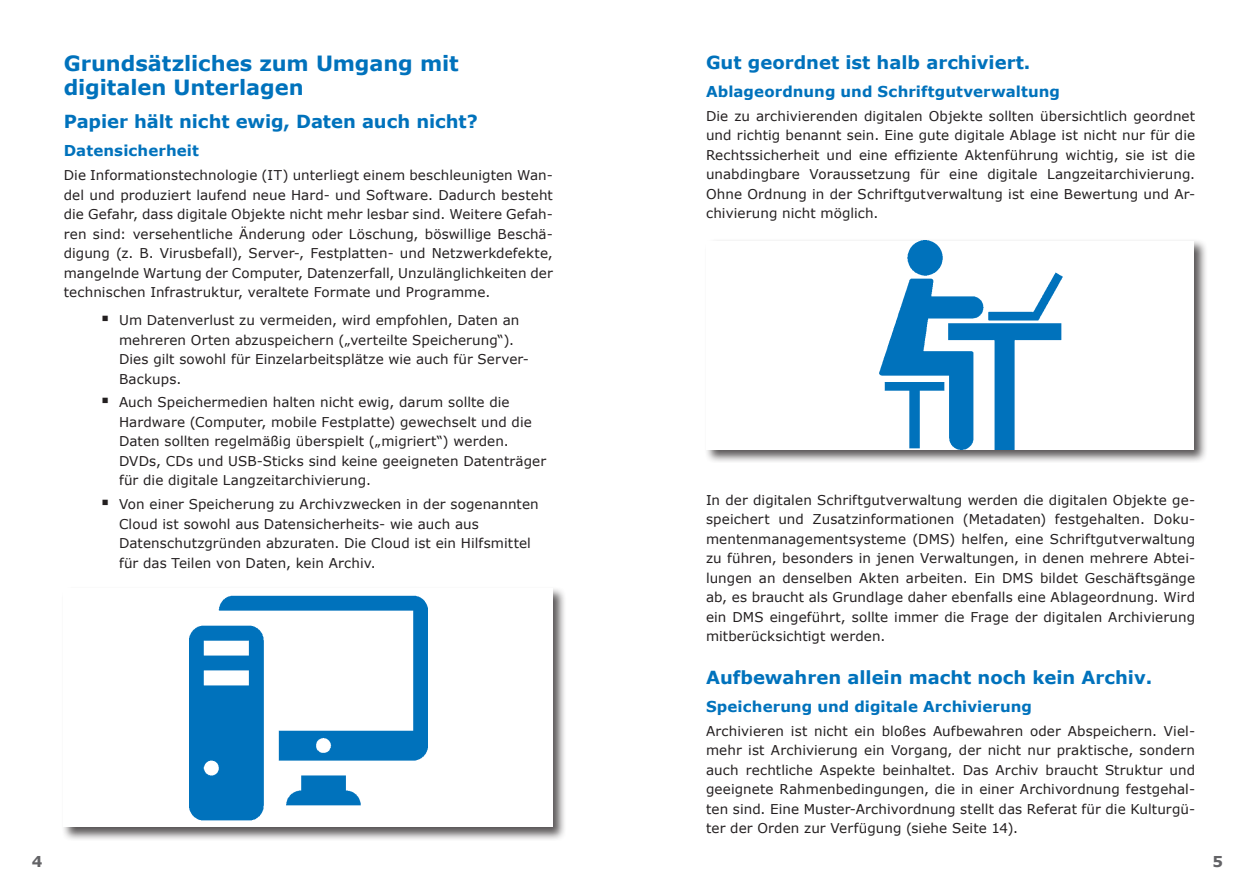
<style>
.page{position:relative;width:1259px;height:893px;background:#fff}
.page>*{position:absolute;margin:0;border:0;box-sizing:border-box;transform-origin:0 0}
.t1{font:700 21px/24px "Verdana";letter-spacing:-.005em;color:#0072bc}
.t2{font:700 18px "Verdana";color:#0072bc}
.t3{font:700 15px "Verdana";letter-spacing:.005em;color:#0072bc}
.t4{font:700 15px "Verdana";color:#636366}
.t5{font:13.5px/19.5px "Verdana";letter-spacing:.005em;color:#231f20;text-align:justify}
</style>
<div class="page">
<div style="left:62px;top:586px;width:505px;height:255px;background:#231f20;opacity:.75"></div>
<div style="left:64px;top:589px;width:489px;height:238px;background:#fff"></div>
<img style="left:189px;top:595px;width:238px;height:226px">
<div style="left:704px;top:239px;width:503px;height:224px;background:#231f20;opacity:.75"></div>
<div style="left:706px;top:241px;width:487px;height:208px;background:#fff"></div>
<img style="left:879px;top:241px;width:183px;height:208px">
<h1 class="t1" style="left:64px;top:51px;width:396px">Grundsätzliches zum Umgang mit digitalen Unterlagen</h1>
<h2 class="t2" style="left:64px;top:109px;width:415px">Papier hält nicht ewig, Daten auch nicht?</h2>
<p class="t3" style="left:64px;top:140px;width:137px">Datensicherheit</p>
<p class="t5" style="left:64px;top:165px;width:490px">Die Informationstechnologie (IT) unterliegt einem beschleunigten Wan&shy;del und produziert laufend neue Hard- und Software. Dadurch besteht die Gefahr, dass digitale Objekte nicht mehr lesbar sind. Weitere Gefah&shy;ren sind: versehentliche Änderung oder Löschung, böswillige Beschä&shy;digung (z. B. Virusbefall), Server-, Festplatten- und Netzwerkdefekte, mangelnde Wartung der Computer, Datenzerfall, Unzulänglichkeiten der technischen Infrastruktur, veraltete Formate und Programme.</p>
<p class="t5" style="left:119px;top:310px;width:411px;text-align:left;text-indent:-18px">▪ Um Datenverlust zu vermeiden, wird empfohlen, Daten an mehreren Orten abzuspeichern („verteilte Speicherung“).<br>Dies gilt sowohl für Einzelarbeitsplätze wie auch für Server-Backups.</p>
<p class="t5" style="left:119px;top:393px;width:428px;text-align:left;text-indent:-18px">▪ Auch Speichermedien halten nicht ewig, darum sollte die Hardware (Computer, mobile Festplatte) gewechselt und die Daten sollten regelmäßig überspielt („migriert“) werden.<br>DVDs, CDs und USB-Sticks sind keine geeigneten Datenträger für die digitale Langzeitarchivierung.</p>
<p class="t5" style="left:119px;top:494px;width:421px;text-align:left;text-indent:-18px">▪ Von einer Speicherung zu Archivzwecken in der sogenannten Cloud ist sowohl aus Datensicherheits- wie auch aus Datenschutzgründen abzuraten. Die Cloud ist ein Hilfsmittel für das Teilen von Daten, kein Archiv.</p>
<h2 class="t2" style="left:706px;top:50px;width:326px">Gut geordnet ist halb archiviert.</h2>
<p class="t3" style="left:706px;top:81px;width:355px">Ablageordnung und Schriftgutverwaltung</p>
<p class="t5" style="left:706px;top:106px;width:490px">Die zu archivierenden digitalen Objekte sollten übersichtlich geordnet und richtig benannt sein. Eine gute digitale Ablage ist nicht nur für die Rechtssicherheit und eine effiziente Aktenführung wichtig, sie ist die unabdingbare Voraussetzung für eine digitale Langzeitarchivierung.<br>Ohne Ordnung in der Schriftgutverwaltung ist eine Bewertung und Ar&shy;chivierung nicht möglich.</p>
<p class="t5" style="left:706px;top:490px;width:490px">In der digitalen Schriftgutverwaltung werden die digitalen Objekte ge&shy;speichert und Zusatzinformationen (Metadaten) festgehalten. Doku&shy;mentenmanagementsysteme (DMS) helfen, eine Schriftgutverwaltung zu führen, besonders in jenen Verwaltungen, in denen mehrere Abtei&shy;lungen an denselben Akten arbeiten. Ein DMS bildet Geschäftsgänge ab, es braucht als Grundlage daher ebenfalls eine Ablageordnung. Wird ein DMS eingeführt, sollte immer die Frage der digitalen Archivierung mitberücksichtigt werden.</p>
<h2 class="t2" style="left:706px;top:665px;width:448px">Aufbewahren allein macht noch kein Archiv.</h2>
<p class="t3" style="left:706px;top:696px;width:327px">Speicherung und digitale Archivierung</p>
<p class="t5" style="left:706px;top:721px;width:490px">Archivieren ist nicht ein bloßes Aufbewahren oder Abspeichern. Viel&shy;mehr ist Archivierung ein Vorgang, der nicht nur praktische, sondern auch rechtliche Aspekte beinhaltet. Das Archiv braucht Struktur und geeignete Rahmenbedingungen, die in einer Archivordnung festgehal&shy;ten sind. Eine Muster-Archivordnung stellt das Referat für die Kulturgü&shy;ter der Orden zur Verfügung (siehe Seite 14).</p>
<p class="t4" style="left:32px;top:851px;width:12px">4</p>
<p class="t4" style="left:1212px;top:851px;width:12px">5</p>
</div>
